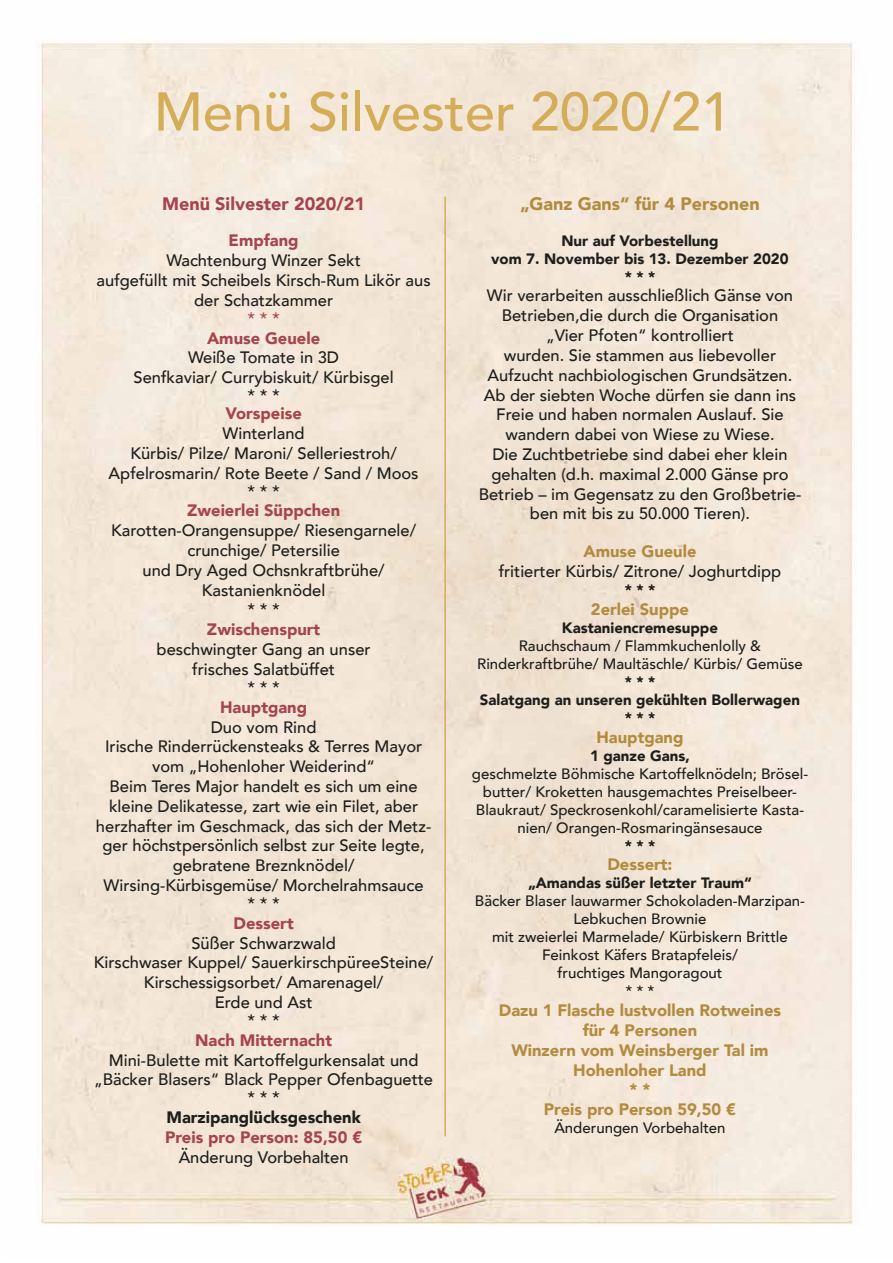
<style>
.page{position:relative;width:893px;height:1263px;background:#fff}
.page>*{position:absolute;margin:0;border:0;box-sizing:border-box;transform-origin:0 0}
.t1{font:500 54px "Avenir";color:#d3ad58}
.t2{font:900 18px "Avenir";color:#b18b40}
.t3{font:900 18px "Avenir";color:#a5444e}
.t4{font:500 16.5px/19.8px "Avenir";color:#1d1d1b;text-align:center}
.t5{font:900 16.5px/19.8px "Avenir";color:#b28b3f;text-align:center}
.t6{font:900 16.5px "Avenir";color:#a5444e}
.t7{font:900 16.5px "Avenir";color:#1d1d1b}
.t8{font:500 16.5px "Avenir";color:#a5444e}
.t9{font:500 15px/18px "Avenir";color:#1d1d1b;text-align:center}
.t10{font:900 15px/18px "Avenir";color:#1d1d1b;text-align:center}
</style>
<div class="page">
<img style="left:39px;top:41px;width:816px;height:1185px">
<hr style="left:444px;top:197px;width:2px;height:939px;background:#d3ad58">
<h1 class="t1" style="left:154px;top:65px;width:579px">Menü Silvester 2020/21</h1>
<p class="t3" style="left:162px;top:189px;width:205px">Menü Silvester 2020/21</p>
<p class="t6" style="left:229px;top:227px;width:71px">Empfang</p>
<p class="t4" style="left:97px;top:250px;width:336px">Wachtenburg Winzer Sekt<br>aufgefüllt mit Scheibels Kirsch-Rum Likör aus der Schatzkammer</p>
<p class="t8" style="left:248px;top:304px;width:34px">* * *</p>
<p class="t6" style="left:207px;top:324px;width:115px">Amuse Geuele</p>
<p class="t4" style="left:134px;top:347px;width:262px">Weiße Tomate in 3D<br>Senfkaviar/ Currybiskuit/ Kürbisgel</p>
<p class="t4" style="left:248px;top:385px;width:34px">* * *</p>
<p class="t6" style="left:225px;top:399px;width:78px">Vorspeise</p>
<p class="t4" style="left:109px;top:422px;width:311px">Winterland<br>Kürbis/ Pilze/ Maroni/ Selleriestroh/<br>Apfelrosmarin/ Rote Beete / Sand / Moos</p>
<p class="t4" style="left:248px;top:480px;width:34px">* * *</p>
<p class="t6" style="left:187px;top:497px;width:155px">Zweierlei Süppchen</p>
<p class="t4" style="left:111px;top:520px;width:307px">Karotten-Orangensuppe/ Riesengarnele/ crunchige/ Petersilie<br>und Dry Aged Ochsnkraftbrühe/<br>Kastanienknödel<br>* * *</p>
<p class="t6" style="left:207px;top:615px;width:115px">Zwischenspurt</p>
<p class="t4" style="left:157px;top:638px;width:215px">beschwingter Gang an unser frisches Salatbüffet</p>
<p class="t4" style="left:248px;top:676px;width:34px">* * *</p>
<p class="t6" style="left:220px;top:693px;width:89px">Hauptgang</p>
<p class="t4" style="left:96px;top:716px;width:337px">Duo vom Rind<br>Irische Rinderrückensteaks &amp; Terres Mayor vom „Hohenloher Weiderind“<br>Beim Teres Major handelt es sich um eine kleine Delikatesse, zart wie ein Filet, aber herzhafter im Geschmack, das sich der Metz&shy;ger höchstpersönlich selbst zur Seite legte, gebratene Breznknödel/ Wirsing-Kürbisgemüse/ Morchelrahmsauce</p>
<p class="t4" style="left:248px;top:892px;width:34px">* * *</p>
<p class="t6" style="left:234px;top:909px;width:62px">Dessert</p>
<p class="t4" style="left:94px;top:932px;width:341px">Süßer Schwarzwald<br>Kirschwaser Kuppel/ SauerkirschpüreeSteine/<br>Kirschessigsorbet/ Amarenagel/<br>Erde und Ast</p>
<p class="t4" style="left:248px;top:1009px;width:34px">* * *</p>
<p class="t6" style="left:195px;top:1026px;width:138px">Nach Mitternacht</p>
<p class="t4" style="left:94px;top:1049px;width:340px">Mini-Bulette mit Kartoffelgurkensalat und „Bäcker Blasers“ Black Pepper Ofenbaguette</p>
<p class="t4" style="left:248px;top:1087px;width:34px">* * *</p>
<p class="t7" style="left:166px;top:1103px;width:196px">Marzipanglücksgeschenk</p>
<p class="t6" style="left:165px;top:1123px;width:198px">Preis pro Person: 85,50 €</p>
<p class="t4" style="left:179px;top:1146px;width:171px">Änderung Vorbehalten</p>
<p class="t2" style="left:520px;top:188px;width:241px">„Ganz Gans“ für 4 Personen</p>
<p class="t10" style="left:491px;top:231px;width:299px">Nur auf Vorbestellung<br>vom 7. November bis 13. Dezember 2020 * * *</p>
<p class="t4" style="left:479px;top:285px;width:324px">Wir verarbeiten ausschließlich Gänse von Betrieben,die durch die Organisation<br>„Vier Pfoten“ kontrolliert<br>wurden. Sie stammen aus liebevoller Aufzucht nachbiologischen Grundsätzen.<br>Ab der siebten Woche dürfen sie dann ins Freie und haben normalen Auslauf. Sie wandern dabei von Wiese zu Wiese.<br>Die Zuchtbetriebe sind dabei eher klein gehalten (d.h. maximal 2.000 Gänse pro Betrieb – im Gegensatz zu den Großbetrie&shy;ben mit bis zu 50.000 Tieren).</p>
<p class="t5" style="left:583px;top:541px;width:115px">Amuse Gueule</p>
<p class="t4" style="left:499px;top:560px;width:284px">fritierter Kürbis/ Zitrone/ Joghurtdipp</p>
<p class="t10" style="left:625px;top:580px;width:32px">* * *</p>
<p class="t5" style="left:591px;top:599px;width:100px">2erlei Suppe</p>
<p class="t10" style="left:562px;top:618px;width:158px">Kastaniencremesuppe</p>
<p class="t9" style="left:477px;top:636px;width:327px">Rauchschaum / Flammkuchenlolly &amp;<br>Rinderkraftbrühe/ Maultäschle/ Kürbis/ Gemüse</p>
<p class="t10" style="left:480px;top:672px;width:321px">* * *<br>Salatgang an unseren gekühlten Bollerwagen * * *</p>
<p class="t5" style="left:596px;top:726px;width:89px">Hauptgang</p>
<p class="t10" style="left:590px;top:746px;width:101px">1 ganze Gans,</p>
<p class="t9" style="left:472px;top:763px;width:338px">geschmelzte Böhmische Kartoffelknödeln; Brösel&shy;butter/ Kroketten hausgemachtes Preiselbeer-Blaukraut/ Speckrosenkohl/caramelisierte Kasta&shy;nien/ Orangen-Rosmaringänsesauce</p>
<p class="t10" style="left:625px;top:836px;width:32px">* * *</p>
<p class="t5" style="left:607px;top:854px;width:67px">Dessert:</p>
<p class="t10" style="left:528px;top:874px;width:225px">„Amandas süßer letzter Traum“</p>
<p class="t9" style="left:475px;top:891px;width:332px">Bäcker Blaser lauwarmer Schokoladen-Marzipan-<br>Lebkuchen Brownie<br>mit zweierlei Marmelade/ Kürbiskern Brittle<br>Feinkost Käfers Bratapfeleis/<br>fruchtiges Mangoragout<br>* * *</p>
<p class="t5" style="left:499px;top:1000px;width:284px">Dazu 1 Flasche lustvollen Rotweines für 4 Personen<br>Winzern vom Weinsberger Tal im<br>Hohenloher Land<br>* *<br>Preis pro Person 59,50 €</p>
<p class="t9" style="left:554px;top:1118px;width:173px">Änderungen Vorbehalten</p>
</div>
